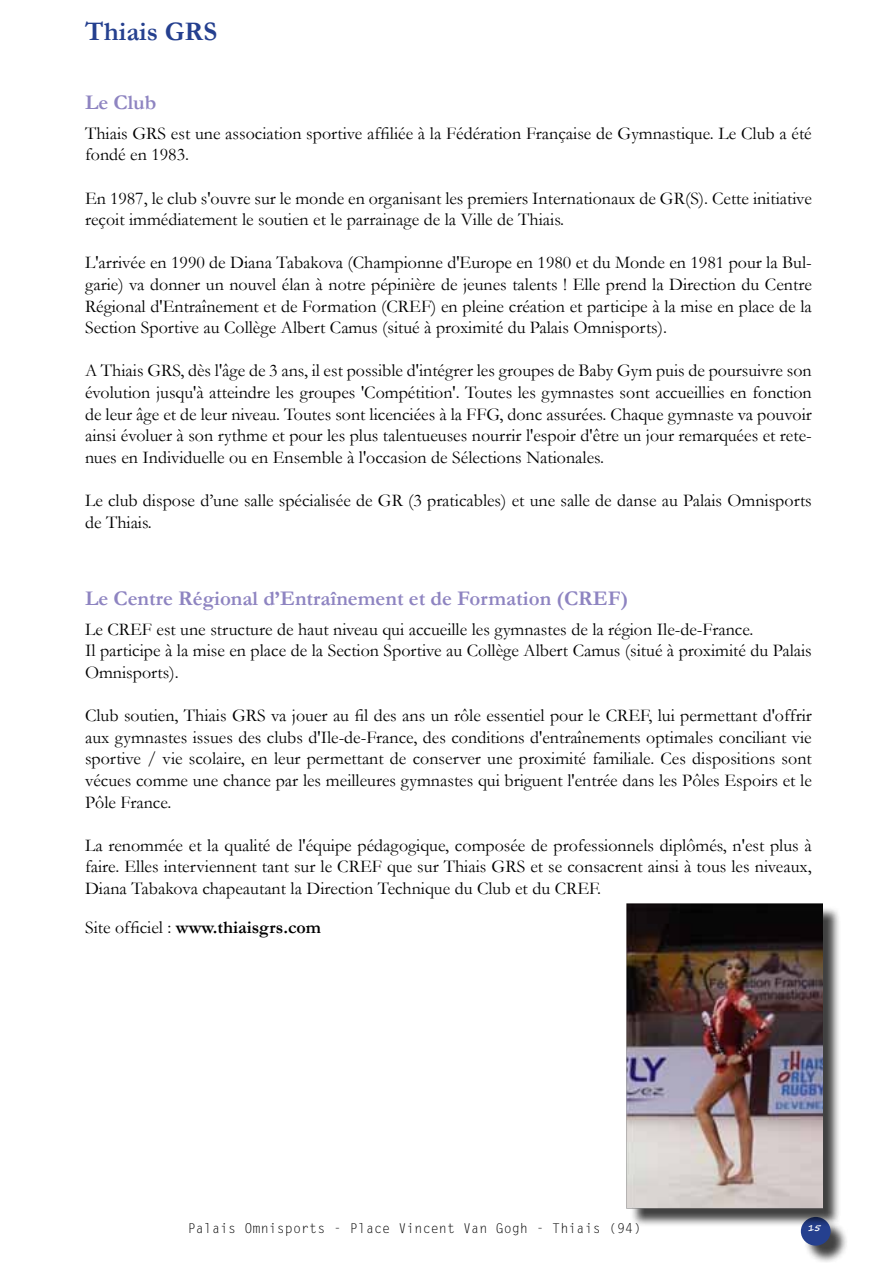
<style>
.page{position:relative;width:893px;height:1263px;background:#fff}
.page>*{position:absolute;margin:0;border:0;box-sizing:border-box;transform-origin:0 0}
.t1{font:700 27px "Garamond";color:#25408f}
.t2{font:700 21px "Garamond";color:#8e84c1}
.t3{font:18px/21.6px "Garamond";color:#000}
.t4{font:700 18px "Garamond";color:#000}
.t5{font:13.5px "Letter Gothic Std";color:#000}
.t6{font:700 9px "Segoe Script";color:#fff}
.s1{font-weight:400}
</style>
<div class="page">
<div style="left:804px;top:1220px;width:45px;height:43px;background:#000;opacity:.75"></div>
<div style="left:801px;top:1217px;width:30px;height:28px;background:#25408f;border-radius:50%"></div>
<div style="left:630px;top:906px;width:211px;height:321px;background:#000;opacity:.75"></div>
<img style="left:626px;top:903px;width:196px;height:306px">
<h1 class="t1" style="left:85px;top:13px;width:134px">Thiais GRS</h1>
<p class="t2" style="left:85px;top:88px;width:73px">Le Club</p>
<p class="t3" style="left:85px;top:122px;width:728px">Thiais GRS est une association sportive affiliée à la Fédération Française de Gymnastique. Le Club a été fondé en 1983.</p>
<p class="t3" style="left:85px;top:187px;width:728px">En 1987, le club s'ouvre sur le monde en organisant les premiers Internationaux de GR(S). Cette initiative reçoit immédiatement le soutien et le parrainage de la Ville de Thiais.</p>
<p class="t3" style="left:85px;top:252px;width:728px;text-align:justify">L'arrivée en 1990 de Diana Tabakova (Championne d'Europe en 1980 et du Monde en 1981 pour la Bul&shy;garie) va donner un nouvel élan à notre pépinière de jeunes talents ! Elle prend la Direction du Centre Régional d'Entraînement et de Formation (CREF) en pleine création et participe à la mise en place de la Section Sportive au Collège Albert Camus (situé à proximité du Palais Omnisports).</p>
<p class="t3" style="left:85px;top:360px;width:728px;text-align:justify">A Thiais GRS, dès l'âge de 3 ans, il est possible d'intégrer les groupes de Baby Gym puis de poursuivre son évolution jusqu'à atteindre les groupes 'Compétition'. Toutes les gymnastes sont accueillies en fonction de leur âge et de leur niveau. Toutes sont licenciées à la FFG, donc assurées. Chaque gymnaste va pouvoir ainsi évoluer à son rythme et pour les plus talentueuses nourrir l'espoir d'être un jour remarquées et rete&shy;nues en Individuelle ou en Ensemble à l'occasion de Sélections Nationales.</p>
<p class="t3" style="left:85px;top:489px;width:728px">Le club dispose d’une salle spécialisée de GR (3 praticables) et une salle de danse au Palais Omnisports de Thiais.</p>
<p class="t2" style="left:85px;top:584px;width:545px">Le Centre Régional d’Entraînement et de Formation (CREF)</p>
<p class="t3" style="left:85px;top:618px;width:728px">Le CREF est une structure de haut niveau qui accueille les gymnastes de la région Ile-de-France.<br>Il participe à la mise en place de la Section Sportive au Collège Albert Camus (situé à proximité du Palais<br>Omnisports).</p>
<p class="t3" style="left:85px;top:704px;width:728px;text-align:justify">Club soutien, Thiais GRS va jouer au fil des ans un rôle essentiel pour le CREF, lui permettant d'offrir aux gymnastes issues des clubs d'Ile-de-France, des conditions d'entraînements optimales conciliant vie sportive / vie scolaire, en leur permettant de conserver une proximité familiale. Ces dispositions sont vécues comme une chance par les meilleures gymnastes qui briguent l'entrée dans les Pôles Espoirs et le Pôle France.</p>
<p class="t3" style="left:85px;top:834px;width:728px;text-align:justify">La renommée et la qualité de l'équipe pédagogique, composée de professionnels diplômés, n'est plus à faire. Elles interviennent tant sur le CREF que sur Thiais GRS et se consacrent ainsi à tous les niveaux, Diana Tabakova chapeautant la Direction Technique du Club et du CREF.</p>
<p class="t4" style="left:85px;top:915px;width:237px"><span class="s1">Site officiel :</span> www.thiaisgrs.com</p>
<p class="t5" style="left:188px;top:1221px;width:455px">Palais Omnisports - Place Vincent Van Gogh - Thiais (94)</p>
<p class="t6" style="left:808px;top:1221px;width:15px">15</p>
</div>
